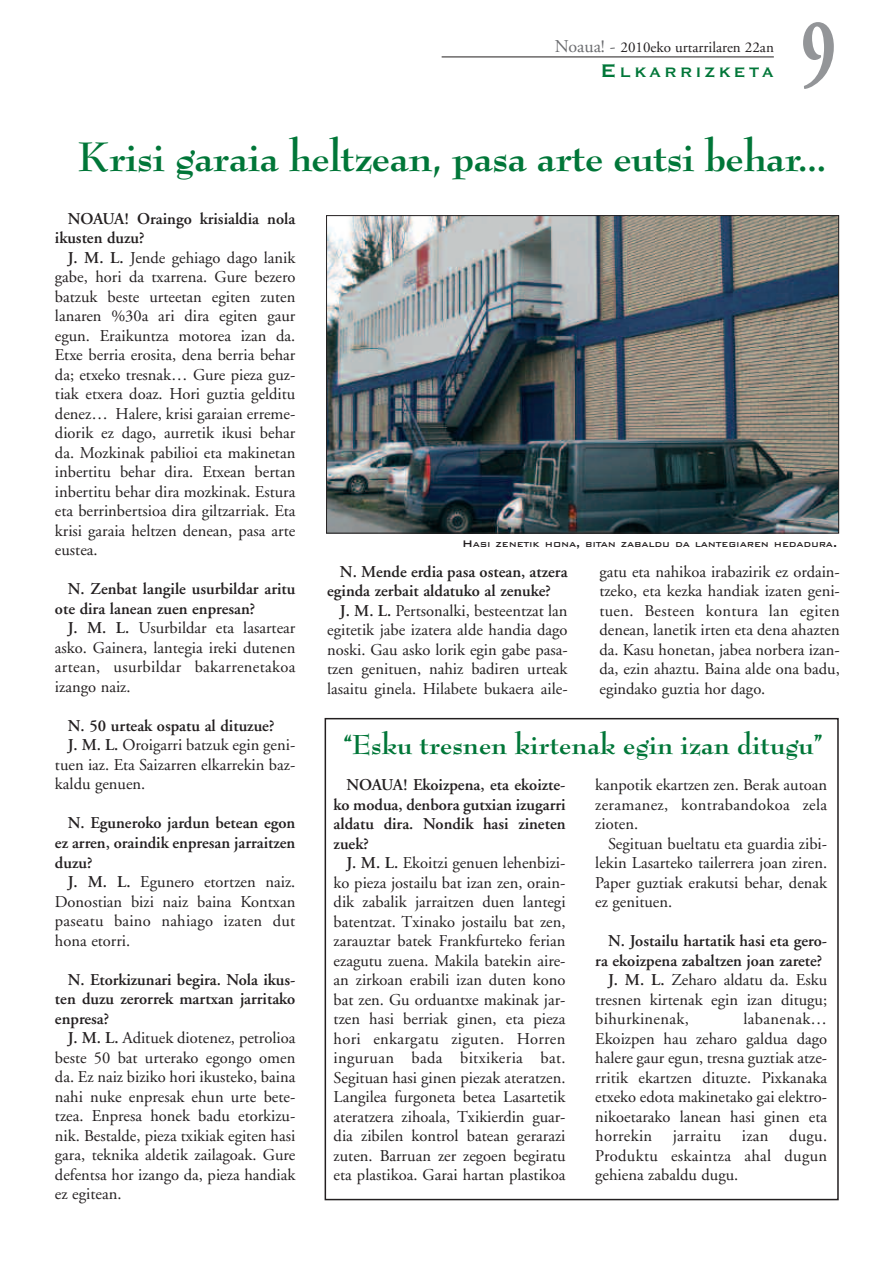
<style>
.page{position:relative;width:893px;height:1263px;background:#fff}
.page>*{position:absolute;margin:0;border:0;box-sizing:border-box;transform-origin:0 0}
.t1{font:700 95.55px "Adobe Garamond";color:#939598;scale:.7 1}
.t2{font:700 45px "Bernhard Modern";letter-spacing:-.01em;color:#007638}
.t3{font:700 30px "Bernhard Modern";color:#007638}
.t4{font:700 18px "Copperplate Gothic BT";letter-spacing:.17em;color:#007638}
.t5{font:16.5px/19.5px "Adobe Garamond";color:#231f20;text-align:justify}
.t6{font:600 16.5px/19.5px "Adobe Garamond";color:#231f20}
.t7{font:16.5px "Adobe Garamond";letter-spacing:.02em;color:#231f20}
.t8{font:15px "Adobe Garamond";color:#231f20}
.t9{font:500 9.6px "Bank Gothic BT";letter-spacing:-.02em;color:#231f20}
.s1{font-size:18px;color:#6c6d70}
.s2{font-size:24px}
.s3{font-weight:600}
.s4{font-size:12.75px}
</style>
<div class="page">
<hr style="left:442px;top:57px;width:332px;height:1px;background:#231f20">
<img style="left:328px;top:217px;width:509px;height:314px">
<div style="left:326px;top:215px;width:513px;height:318px;border:1px solid #231f20"></div>
<div style="left:325px;top:718px;width:514px;height:482px;border:2px solid #231f20"></div>
<p class="t8" style="left:555px;top:41px;width:220px"><span class="s1">Noaua! -</span> 2010eko urtarrilaren 22an</p>
<p class="t4" style="left:600px;top:60px;width:175px"><span class="s2">E</span>LKARRIZKETA</p>
<h1 class="t1" style="left:801px;top:15px;width:51px">9</h1>
<h2 class="t2" style="left:78px;top:136px;width:750px">Krisi garaia heltzean, pasa arte eutsi behar...</h2>
<p class="t6" style="left:55px;top:210px;width:242px;text-indent:13px">NOAUA! Oraingo krisialdia nola ikusten duzu?</p>
<p class="t5" style="left:55px;top:249px;width:242px;text-indent:13px"><span class="s3">J. M. L.</span> Jende gehiago dago lanik gabe, hori da txarrena. Gure bezero batzuk beste urteetan egiten zuten lanaren %30a ari dira egiten gaur egun. Eraikuntza motorea izan da.<br>Etxe berria erosita, dena berria behar da; etxeko tresnak… Gure pieza guz&shy;tiak etxera doaz. Hori guztia gelditu denez… Halere, krisi garaian erreme&shy;diorik ez dago, aurretik ikusi behar da. Mozkinak pabilioi eta makinetan inbertitu behar dira. Etxean bertan inbertitu behar dira mozkinak. Estura eta berrinbertsioa dira giltzarriak. Eta krisi garaia heltzen denean, pasa arte eustea.</p>
<p class="t6" style="left:55px;top:581px;width:242px;text-indent:13px">N. Zenbat langile usurbildar aritu ote dira lanean zuen enpresan?</p>
<p class="t5" style="left:55px;top:620px;width:242px;text-indent:13px"><span class="s3">J. M. L.</span> Usurbildar eta lasartear asko. Gainera, lantegia ireki dutenen artean, usurbildar bakarrenetakoa izango naiz.</p>
<p class="t6" style="left:68px;top:717px;width:208px">N. 50 urteak ospatu al dituzue?</p>
<p class="t5" style="left:68px;top:737px;width:229px"><span class="s3">J. M. L.</span> Oroigarri batzuk egin geni-</p>
<p class="t5" style="left:55px;top:756px;width:242px">tuen iaz. Eta Saizarren elkarrekin baz-</p>
<p class="t5" style="left:55px;top:776px;width:92px">kaldu genuen.</p>
<p class="t6" style="left:55px;top:815px;width:242px;text-align:justify;text-indent:13px">N. Eguneroko jardun betean egon ez arren, oraindik enpresan jarraitzen duzu?</p>
<p class="t5" style="left:55px;top:873px;width:242px;text-indent:13px"><span class="s3">J. M. L.</span> Egunero etortzen naiz.<br>Donostian bizi naiz baina Kontxan paseatu baino nahiago izaten dut hona etorri.</p>
<p class="t6" style="left:55px;top:971px;width:242px;text-align:justify;text-indent:13px">N. Etorkizunari begira. Nola ikus&shy;ten duzu zerorrek martxan jarritako enpresa?</p>
<p class="t5" style="left:55px;top:1029px;width:242px;text-indent:13px"><span class="s3">J. M. L.</span> Adituek diotenez, petrolioa beste 50 bat urterako egongo omen da. Ez naiz biziko hori ikusteko, baina nahi nuke enpresak ehun urte bete&shy;tzea. Enpresa honek badu etorkizu&shy;nik. Bestalde, pieza txikiak egiten hasi gara, teknika aldetik zailagoak. Gure defentsa hor izango da, pieza handiak ez egitean.</p>
<p class="t9" style="left:462px;top:538px;width:377px"><span class="s4">H</span>ASI ZENETIK HONA<span class="s4">,</span> BITAN ZABALDU DA LANTEGIAREN HEDADURA<span class="s4">.</span></p>
<p class="t6" style="left:327px;top:563px;width:242px;text-indent:13px">N. Mende erdia pasa ostean, atzera eginda zerbait aldatuko al zenuke?</p>
<p class="t5" style="left:327px;top:602px;width:242px;text-indent:13px"><span class="s3">J. M. L.</span> Pertsonalki, besteentzat lan egitetik jabe izatera alde handia dago noski. Gau asko lorik egin gabe pasa&shy;tzen genituen, nahiz badiren urteak lasaitu ginela. Hilabete bukaera aile-</p>
<p class="t5" style="left:599px;top:563px;width:242px">gatu eta nahikoa irabazirik ez ordain&shy;tzeko, eta kezka handiak izaten geni&shy;tuen. Besteen kontura lan egiten denean, lanetik irten eta dena ahazten da. Kasu honetan, jabea norbera izan&shy;da, ezin ahaztu. Baina alde ona badu, egindako guztia hor dago.</p>
<h3 class="t3" style="left:343px;top:731px;width:480px">“Esku tresnen kirtenak egin izan ditugu”</h3>
<p class="t6" style="left:334px;top:777px;width:233px;text-align:justify;text-indent:13px">NOAUA! Ekoizpena, eta ekoizte&shy;ko modua, denbora gutxian izugarri aldatu dira. Nondik hasi zineten zuek?</p>
<p class="t5" style="left:334px;top:855px;width:233px;text-indent:13px"><span class="s3">J. M. L.</span> Ekoitzi genuen lehenbizi&shy;ko pieza jostailu bat izan zen, orain&shy;dik zabalik jarraitzen duen lantegi batentzat. Txinako jostailu bat zen, zarauztar batek Frankfurteko ferian ezagutu zuena. Makila batekin aire&shy;an zirkoan erabili izan duten kono bat zen. Gu orduantxe makinak jar&shy;tzen hasi berriak ginen, eta pieza hori enkargatu ziguten. Horren inguruan bada bitxikeria bat.<br>Segituan hasi ginen piezak ateratzen.<br>Langilea furgoneta betea Lasartetik ateratzera zihoala, Txikierdin guar&shy;dia zibilen kontrol batean gerarazi zuten. Barruan zer zegoen begiratu eta plastikoa. Garai hartan plastikoa</p>
<p class="t5" style="left:595px;top:777px;width:233px">kanpotik ekartzen zen. Berak autoan zeramanez, kontrabandokoa zela zioten.</p>
<p class="t5" style="left:595px;top:835px;width:233px;text-indent:13px">Segituan bueltatu eta guardia zibi&shy;lekin Lasarteko tailerrera joan ziren.<br>Paper guztiak erakutsi behar, denak ez genituen.</p>
<p class="t6" style="left:608px;top:933px;width:221px">N. Jostailu hartatik hasi eta gero-</p>
<p class="t6" style="left:595px;top:952px;width:229px">ra ekoizpena zabaltzen joan zarete?</p>
<p class="t5" style="left:608px;top:972px;width:221px"><span class="s3">J. M. L.</span> Zeharo aldatu da. Esku</p>
<p class="t5" style="left:595px;top:991px;width:233px">tresnen kirtenak egin izan ditugu;</p>
<p class="t7" style="left:595px;top:1012px;width:95px">bihurkinenak,</p>
<p class="t5" style="left:595px;top:1011px;width:233px;text-indent:148px">labanenak… Ekoizpen hau zeharo galdua dago halere gaur egun, tresna guztiak atze&shy;rritik ekartzen dituzte. Pixkanaka etxeko edota makinetako gai elektro&shy;nikoetarako lanean hasi ginen eta horrekin jarraitu izan dugu.<br>Produktu eskaintza ahal dugun gehiena zabaldu dugu.</p>
</div>
